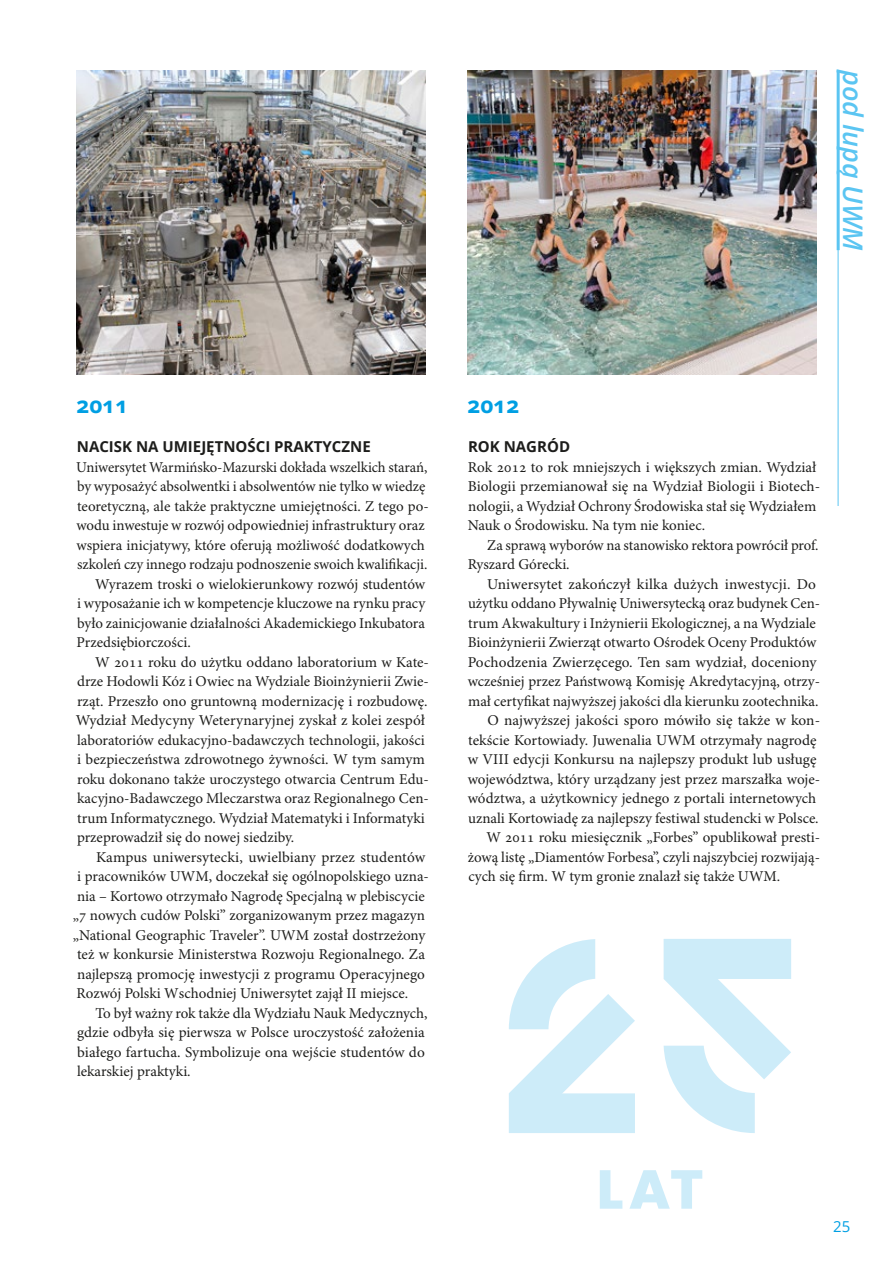
<style>
.page{position:relative;width:893px;height:1263px;background:#fff}
.page>*{position:absolute;margin:0;border:0;box-sizing:border-box;transform-origin:0 0}
.t1{font:italic 600 27px "Open Sans";color:#5bc5f2}
.t2{font:700 22.5px "Open Sans";color:#009fe3}
.t3{font:15px/19.5px "Minion Pro";color:#1d1d1b}
.t4{font:700 15px "Open Sans";color:#1d1d1b}
.t5{font:15px "Open Sans";color:#009fe3}
</style>
<div class="page">
<hr style="left:838px;top:70px;width:1px;height:436px;background:#5bc5f2">
<hr style="left:837px;top:70px;width:3px;height:180px;background:#5bc5f2">
<img style="left:468px;top:70px;width:348px;height:304px">
<img style="left:77px;top:70px;width:348px;height:304px">
<svg style="left:600px;top:1170px;width:22px;height:39px"></svg>
<svg style="left:629px;top:1170px;width:73px;height:39px"></svg>
<svg style="left:509px;top:939px;width:126px;height:194px"></svg>
<svg style="left:664px;top:939px;width:127px;height:194px"></svg>
<h1 class="t1" style="left:872px;top:70px;width:181px;rotate:90deg">pod lupą UWM</h1>
<h2 class="t2" style="left:76px;top:389px;width:53px">2011</h2>
<p class="t4" style="left:77px;top:436px;width:295px">NACISK NA UMIEJĘTNOŚCI PRAKTYCZNE</p>
<p class="t3" style="left:76px;top:458px;width:353px">Uniwersytet Warmińsko-Mazurski dokłada wszelkich starań,</p>
<p class="t3" style="left:77px;top:477px;width:350px">by wyposażyć absolwentki i absolwentów nie tylko w wiedzę</p>
<p class="t3" style="left:77px;top:497px;width:353px">teoretyczną, ale także praktyczne umiejętności. Z tego po-</p>
<p class="t3" style="left:76px;top:516px;width:350px">wodu inwestuje w rozwój odpowiedniej infrastruktury oraz</p>
<p class="t3" style="left:76px;top:536px;width:350px">wspiera inicjatywy, które oferują możliwość dodatkowych</p>
<p class="t3" style="left:77px;top:555px;width:352px">szkoleń czy innego rodzaju podnoszenie swoich kwalifikacji.</p>
<p class="t3" style="left:95px;top:575px;width:331px">Wyrazem troski o wielokierunkowy rozwój studentów</p>
<p class="t3" style="left:77px;top:594px;width:350px">i wyposażanie ich w kompetencje kluczowe na rynku pracy</p>
<p class="t3" style="left:77px;top:614px;width:349px">było zainicjowanie działalności Akademickiego Inkubatora</p>
<p class="t3" style="left:77px;top:633px;width:116px">Przedsiębiorczości.</p>
<p class="t3" style="left:95px;top:653px;width:335px">W 2011 roku do użytku oddano laboratorium w Kate-</p>
<p class="t3" style="left:77px;top:672px;width:353px">drze Hodowli Kóz i Owiec na Wydziale Bioinżynierii Zwie-</p>
<p class="t3" style="left:77px;top:692px;width:352px">rząt. Przeszło ono gruntowną modernizację i rozbudowę.</p>
<p class="t3" style="left:76px;top:711px;width:351px">Wydział Medycyny Weterynaryjnej zyskał z kolei zespół</p>
<p class="t3" style="left:77px;top:731px;width:349px">laboratoriów edukacyjno-badawczych technologii, jakości</p>
<p class="t3" style="left:77px;top:750px;width:349px">i bezpieczeństwa zdrowotnego żywności. W tym samym</p>
<p class="t3" style="left:77px;top:770px;width:353px">roku dokonano także uroczystego otwarcia Centrum Edu-</p>
<p class="t3" style="left:77px;top:789px;width:353px">kacyjno-Badawczego Mleczarstwa oraz Regionalnego Cen-</p>
<p class="t3" style="left:77px;top:809px;width:349px">trum Informatycznego. Wydział Matematyki i Informatyki</p>
<p class="t3" style="left:77px;top:828px;width:219px">przeprowadził się do nowej siedziby.</p>
<p class="t3" style="left:96px;top:848px;width:331px">Kampus uniwersytecki, uwielbiany przez studentów</p>
<p class="t3" style="left:77px;top:867px;width:353px">i pracowników UWM, doczekał się ogólnopolskiego uzna-</p>
<p class="t3" style="left:77px;top:887px;width:349px">nia – Kortowo otrzymało Nagrodę Specjalną w plebiscycie</p>
<p class="t3" style="left:73px;top:906px;width:354px">„7 nowych cudów Polski” zorganizowanym przez magazyn</p>
<p class="t3" style="left:73px;top:926px;width:354px">„National Geographic Traveler”. UWM został dostrzeżony</p>
<p class="t3" style="left:77px;top:945px;width:349px">też w konkursie Ministerstwa Rozwoju Regionalnego. Za</p>
<p class="t3" style="left:77px;top:965px;width:349px">najlepszą promocję inwestycji z programu Operacyjnego</p>
<p class="t3" style="left:77px;top:984px;width:333px">Rozwój Polski Wschodniej Uniwersytet zajął II miejsce.</p>
<p class="t3" style="left:95px;top:1004px;width:333px">To był ważny rok także dla Wydziału Nauk Medycznych,</p>
<p class="t3" style="left:77px;top:1023px;width:349px">gdzie odbyła się pierwsza w Polsce uroczystość założenia</p>
<p class="t3" style="left:77px;top:1043px;width:349px">białego fartucha. Symbolizuje ona wejście studentów do</p>
<p class="t3" style="left:77px;top:1062px;width:115px">lekarskiej praktyki.</p>
<h2 class="t2" style="left:468px;top:389px;width:53px">2012</h2>
<p class="t4" style="left:468px;top:436px;width:104px">ROK NAGRÓD</p>
<p class="t3" style="left:468px;top:458px;width:354px">Rok 2012 to rok mniejszych i większych zmian. Wydział Biologii przemianował się na Wydział Biologii i Biotech&shy;nologii, a Wydział Ochrony Środowiska stał się Wydziałem Nauk o Środowisku. Na tym nie koniec.</p>
<p class="t3" style="left:468px;top:536px;width:352px;text-indent:19px">Za sprawą wyborów na stanowisko rektora powrócił prof.<br>Ryszard Górecki.</p>
<p class="t3" style="left:487px;top:575px;width:331px">Uniwersytet zakończył kilka dużych inwestycji. Do</p>
<p class="t3" style="left:468px;top:594px;width:353px">użytku oddano Pływalnię Uniwersytecką oraz budynek Cen-</p>
<p class="t3" style="left:468px;top:614px;width:349px">trum Akwakultury i Inżynierii Ekologicznej, a na Wydziale</p>
<p class="t3" style="left:468px;top:633px;width:350px">Bioinżynierii Zwierząt otwarto Ośrodek Oceny Produktów</p>
<p class="t3" style="left:468px;top:653px;width:350px">Pochodzenia Zwierzęcego. Ten sam wydział, doceniony</p>
<p class="t3" style="left:468px;top:672px;width:354px">wcześniej przez Państwową Komisję Akredytacyjną, otrzy-</p>
<p class="t3" style="left:468px;top:692px;width:352px">mał certyfikat najwyższej jakości dla kierunku zootechnika.</p>
<p class="t3" style="left:488px;top:711px;width:334px">O najwyższej jakości sporo mówiło się także w kon-</p>
<p class="t3" style="left:468px;top:731px;width:350px">tekście Kortowiady. Juwenalia UWM otrzymały nagrodę</p>
<p class="t3" style="left:468px;top:750px;width:350px">w VIII edycji Konkursu na najlepszy produkt lub usługę</p>
<p class="t3" style="left:468px;top:770px;width:354px">województwa, który urządzany jest przez marszałka woje-</p>
<p class="t3" style="left:468px;top:789px;width:350px">wództwa, a użytkownicy jednego z portali internetowych</p>
<p class="t3" style="left:468px;top:809px;width:352px">uznali Kortowiadę za najlepszy festiwal studencki w Polsce.</p>
<p class="t3" style="left:486px;top:828px;width:335px">W 2011 roku miesięcznik „Forbes” opublikował presti-</p>
<p class="t3" style="left:468px;top:848px;width:354px">żową listę „Diamentów Forbesa”, czyli najszybciej rozwijają-</p>
<p class="t3" style="left:468px;top:867px;width:314px">cych się firm. W tym gronie znalazł się także UWM.</p>
<p class="t5" style="left:833px;top:1216px;width:19px">25</p>
</div>
